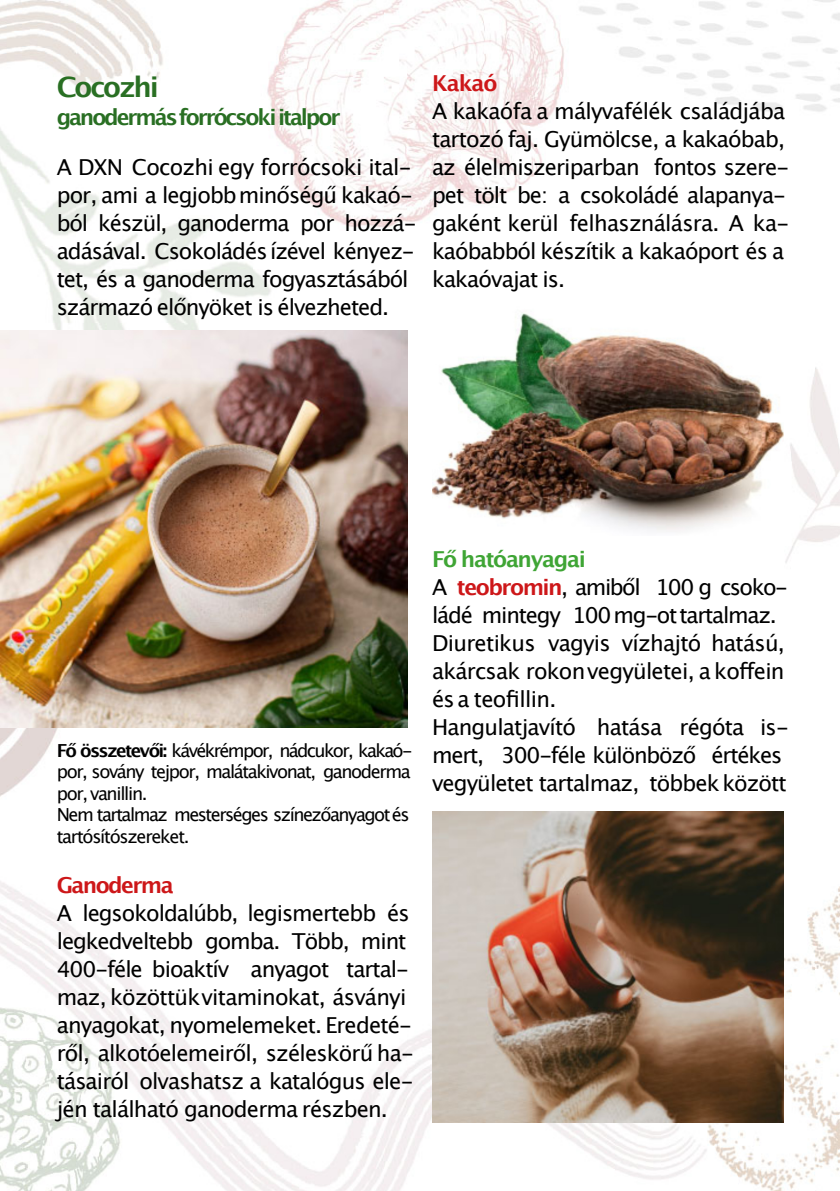
<style>
.page{position:relative;width:840px;height:1191px;background:#fff}
.page>*{position:absolute;margin:0;border:0;box-sizing:border-box;transform-origin:0 0}
.t1{font:700 28px "Lucida Grande";letter-spacing:-.075em;color:#296f23}
.t2{font:22px/28px "Lucida Grande";letter-spacing:-.04em;color:#000}
.t3{font:700 22px "Lucida Grande";letter-spacing:-.095em;color:#296f23}
.t4{font:700 22px "Lucida Grande";letter-spacing:-.075em;color:#cd1719}
.t5{font:18px/21.6px "Lucida Grande";letter-spacing:-.08em;color:#000}
.s1{font-weight:700}
.s2{font-weight:700;color:#3fa535}
.s3{font-weight:700;color:#cd1719}
</style>
<div class="page">
<img style="left:0;top:0;width:839px;height:1191px">
<img style="left:0;top:330px;width:408px;height:397px">
<img style="left:432px;top:303px;width:350px;height:233px">
<img style="left:432px;top:811px;width:350px;height:311px">
<p class="t1" style="left:57px;top:75px;width:104px">Cocozhi</p>
<p class="t3" style="left:57px;top:108px;width:285px">ganodermásforrócsoki italpor</p>
<p class="t2" style="left:57px;top:154px;width:361px">A DXN Cocozhi egy forrócsoki ital&shy;por, ami a legjobbminőségű kakaó&shy;ból készül, ganoderma por hozzá&shy;adásával. Csokoládés ízével kényez&shy;tet, és a ganoderma fogyasztásából származó előnyöket is élvezheted.</p>
<p class="t4" style="left:432px;top:74px;width:67px">Kakaó</p>
<p class="t2" style="left:432px;top:98px;width:358px">A kakaófa a mályvafélék családjába tartozó faj. Gyümölcse, a kakaóbab, az élelmiszeriparban fontos szere&shy;pet tölt be: a csokoládé alapanya&shy;gaként kerül felhasználásra. A ka&shy;kaóbabból készítik a kakaóport és a kakaóvajat is.</p>
<p class="t5" style="left:57px;top:740px;width:357px"><span class="s1">Fő összetevői:</span> kávékrémpor, nádcukor, kakaó&shy;por, sovány tejpor, malátakivonat, ganoderma por, vanillin.<br>Nem tartalmaz mesterséges színezőanyagot és tartósítószereket.</p>
<p class="t4" style="left:57px;top:875px;width:118px">Ganoderma</p>
<p class="t2" style="left:57px;top:900px;width:358px">A legsokoldalúbb, legismertebb és legkedveltebb gomba. Több, mint 400-féle bioaktív anyagot tartal&shy;maz, közöttükvitaminokat, ásványi anyagokat, nyomelemeket. Eredeté&shy;ről, alkotóelemeiről, széleskörű ha&shy;tásairól olvashatsz a katalógus ele&shy;jén található ganoderma részben.</p>
<p class="t2" style="left:432px;top:546px;width:358px"><span class="s2">Fő hatóanyagai<br></span>A <span class="s3">teobromin</span>, amiből 100 g csoko&shy;ládé mintegy 100mg-ottartalmaz.<br>Diuretikus vagyis vízhajtó hatású, akárcsak rokonvegyületei, a koffein ésa teofillin.<br>Hangulatjavító hatása régóta is&shy;mert, 300-féle különböző értékes vegyületet tartalmaz, többek között</p>
</div>
